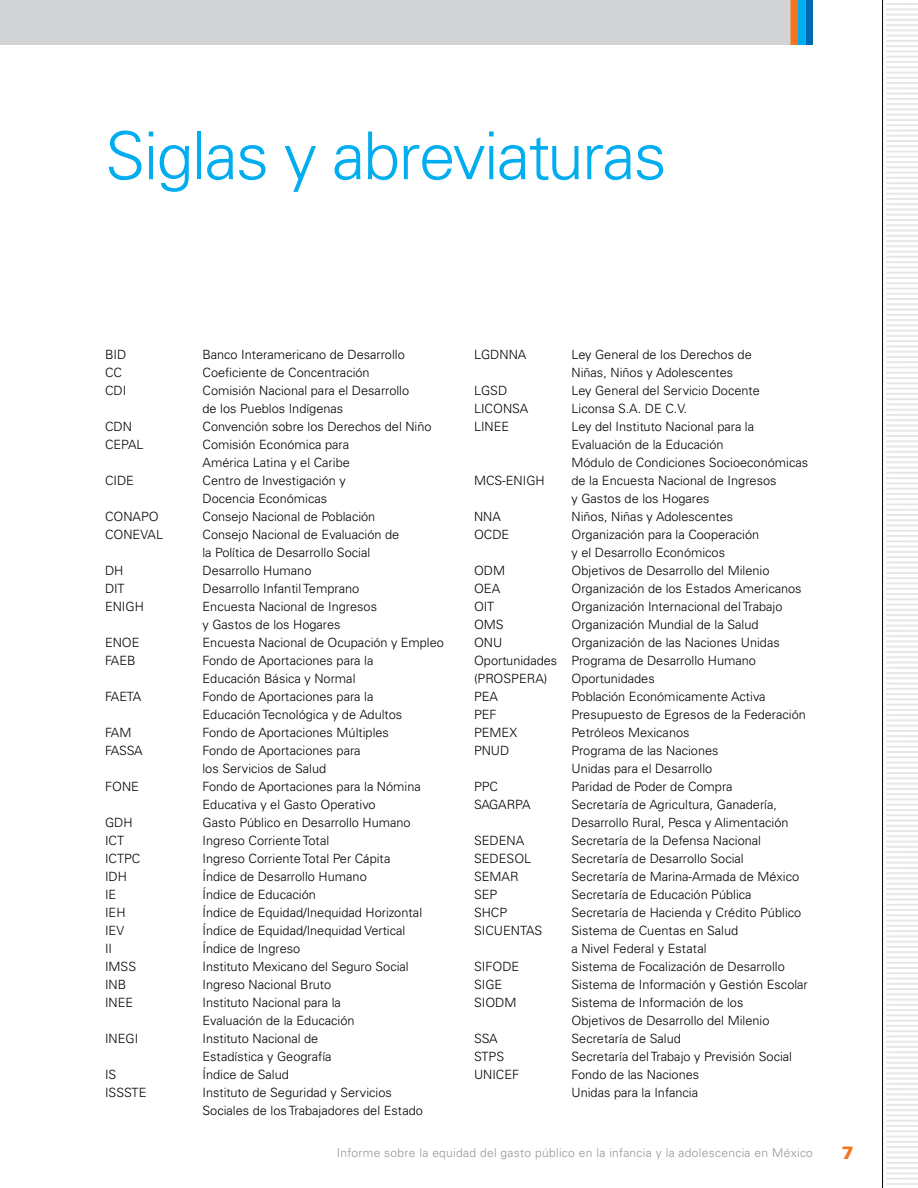
<style>
.page{position:relative;width:918px;height:1188px;background:#fff}
.page>*{position:absolute;margin:0;border:0;box-sizing:border-box;transform-origin:0 0}
.t1{font:300 66px "Univers LT";letter-spacing:-.025em;color:#00aeef}
.t2{font:900 18px "Univers LT";color:#f47421}
.t3{font:300 12.75px/18px "Univers LT";color:#000}
.t4{font:300 12.75px "Univers LT";color:#000}
.t5{font:300 12px "Univers LT";letter-spacing:.025em;color:#939598}
</style>
<div class="page">
<div style="left:0;top:0;width:790px;height:45px;background:#d1d3d4"></div>
<div style="left:798px;top:0;width:8px;height:45px;background:#00aeef"></div>
<div style="left:790px;top:0;width:8px;height:45px;background:#f47421"></div>
<div style="left:806px;top:0;width:7px;height:45px;background:#0067b1"></div>
<svg style="left:886px;top:3px;width:32px;height:1182px"></svg>
<hr style="left:882px;top:0;width:1px;height:1188px;background:#000">
<h1 class="t1" style="left:105px;top:116px;width:563px">Siglas y abreviaturas</h1>
<p class="t4" style="left:105px;top:347px;width:15px">BID</p>
<p class="t3" style="left:202px;top:346px;width:204px">Banco Interamericano de Desarrollo</p>
<p class="t4" style="left:105px;top:365px;width:9px">CC</p>
<p class="t3" style="left:202px;top:364px;width:169px">Coeficiente de Concentración</p>
<p class="t4" style="left:105px;top:383px;width:8px">CDI</p>
<p class="t3" style="left:202px;top:382px;width:208px">Comisión Nacional para el Desarrollo de los Pueblos Indígenas</p>
<p class="t4" style="left:105px;top:419px;width:10px">CDN</p>
<p class="t3" style="left:202px;top:418px;width:231px">Convención sobre los Derechos del Niño</p>
<p class="t4" style="left:105px;top:437px;width:9px">CEPA</p>
<p class="t4" style="left:137px;top:437px;width:9px">L</p>
<p class="t3" style="left:202px;top:436px;width:149px">Comisión Económica para<br>América Latina y el Caribe</p>
<p class="t4" style="left:105px;top:473px;width:8px">CIDE</p>
<p class="t3" style="left:202px;top:472px;width:145px">Centro de Investigación y<br>Docencia Económicas</p>
<p class="t4" style="left:105px;top:509px;width:10px">CONAPO</p>
<p class="t3" style="left:202px;top:508px;width:174px">Consejo Nacional de Población</p>
<p class="t4" style="left:105px;top:527px;width:10px">CONE</p>
<p class="t4" style="left:140px;top:527px;width:24px">VAL</p>
<p class="t3" style="left:202px;top:526px;width:198px">Consejo Nacional de Evaluación de la Política de Desarrollo Social</p>
<p class="t4" style="left:105px;top:563px;width:9px">DH</p>
<p class="t3" style="left:202px;top:562px;width:110px">Desarrollo Humano</p>
<p class="t4" style="left:105px;top:581px;width:21px">DI T</p>
<p class="t3" style="left:202px;top:580px;width:158px">Desarrollo Infantil Temprano</p>
<p class="t4" style="left:105px;top:599px;width:9px">ENIGH</p>
<p class="t3" style="left:202px;top:598px;width:176px">Encuesta Nacional de Ingresos y Gastos de los Hogares</p>
<p class="t4" style="left:105px;top:635px;width:10px">ENOE</p>
<p class="t3" style="left:202px;top:634px;width:243px">Encuesta Nacional de Ocupación y Empleo</p>
<p class="t4" style="left:105px;top:653px;width:32px">FAE B</p>
<p class="t3" style="left:202px;top:652px;width:172px">Fondo de Aportaciones para la<br>Educación Básica y Normal</p>
<p class="t4" style="left:105px;top:689px;width:38px">FAE TA</p>
<p class="t3" style="left:202px;top:688px;width:201px">Fondo de Aportaciones para la<br>Educación Tecnológica y de Adultos</p>
<p class="t4" style="left:105px;top:725px;width:28px">FA M</p>
<p class="t3" style="left:202px;top:724px;width:188px">Fondo de Aportaciones Múltiples</p>
<p class="t4" style="left:105px;top:743px;width:9px">FASSA</p>
<p class="t3" style="left:202px;top:742px;width:160px">Fondo de Aportaciones para los Servicios de Salud</p>
<p class="t4" style="left:105px;top:779px;width:9px">FONE</p>
<p class="t3" style="left:202px;top:778px;width:220px">Fondo de Aportaciones para la Nómina<br>Educativa y el Gasto Operativo</p>
<p class="t4" style="left:105px;top:815px;width:10px">GDH</p>
<p class="t3" style="left:202px;top:814px;width:210px">Gasto Público en Desarrollo Humano</p>
<p class="t4" style="left:105px;top:833px;width:21px">IC T</p>
<p class="t3" style="left:202px;top:832px;width:128px">Ingreso Corriente Total</p>
<p class="t4" style="left:105px;top:851px;width:28px">ICTPC</p>
<p class="t3" style="left:202px;top:850px;width:189px">Ingreso Corriente Total Per Cápita</p>
<p class="t4" style="left:105px;top:869px;width:8px">IDH</p>
<p class="t3" style="left:202px;top:868px;width:166px">Índice de Desarrollo Humano</p>
<p class="t4" style="left:105px;top:887px;width:6px">IE</p>
<p class="t3" style="left:202px;top:886px;width:115px">Índice de Educación</p>
<p class="t4" style="left:105px;top:905px;width:7px">IEH</p>
<p class="t3" style="left:202px;top:904px;width:221px">Índice de Equidad/Inequidad Horizontal</p>
<p class="t4" style="left:105px;top:923px;width:21px">IE V</p>
<p class="t3" style="left:202px;top:922px;width:204px">Índice de Equidad/Inequidad Vertical</p>
<p class="t4" style="left:105px;top:941px;width:4px">II</p>
<p class="t3" style="left:202px;top:940px;width:99px">Índice de Ingreso</p>
<p class="t4" style="left:105px;top:959px;width:24px">IMSS</p>
<p class="t3" style="left:202px;top:958px;width:208px">Instituto Mexicano del Seguro Social</p>
<p class="t4" style="left:105px;top:977px;width:23px">IN B</p>
<p class="t3" style="left:202px;top:976px;width:130px">Ingreso Nacional Bruto</p>
<p class="t4" style="left:105px;top:995px;width:8px">INEE</p>
<p class="t3" style="left:202px;top:994px;width:154px">Instituto Nacional para la<br>Evaluación de la Educación</p>
<p class="t4" style="left:105px;top:1031px;width:8px">INEGI</p>
<p class="t3" style="left:202px;top:1030px;width:131px">Instituto Nacional de<br>Estadística y Geografía</p>
<p class="t4" style="left:105px;top:1067px;width:6px">IS</p>
<p class="t3" style="left:202px;top:1066px;width:88px">Índice de Salud</p>
<p class="t4" style="left:105px;top:1085px;width:8px">ISSS</p>
<p class="t4" style="left:132px;top:1085px;width:14px">TE</p>
<p class="t3" style="left:202px;top:1084px;width:222px">Instituto de Seguridad y Servicios<br>Sociales de los Trabajadores del Estado</p>
<p class="t4" style="left:474px;top:347px;width:17px">LGDNNA</p>
<p class="t3" style="left:571px;top:346px;width:182px">Ley General de los Derechos de<br>Niñas, Niños y Adolescentes</p>
<p class="t4" style="left:474px;top:383px;width:17px">LGSD</p>
<p class="t3" style="left:571px;top:382px;width:190px">Ley General del Servicio Docente</p>
<p class="t4" style="left:474px;top:401px;width:16px">LICONSA</p>
<p class="t3" style="left:571px;top:400px;width:117px">Liconsa S.A. DE C.V.</p>
<p class="t4" style="left:474px;top:419px;width:15px">LINEE</p>
<p class="t3" style="left:571px;top:418px;width:184px">Ley del Instituto Nacional para la<br>Evaluación de la Educación</p>
<p class="t4" style="left:474px;top:473px;width:41px">MCS-ENIGH</p>
<p class="t3" style="left:571px;top:454px;width:238px">Módulo de Condiciones Socioeconómicas de la Encuesta Nacional de Ingresos<br>y Gastos de los Hogares</p>
<p class="t4" style="left:474px;top:509px;width:10px">NNA</p>
<p class="t3" style="left:571px;top:508px;width:163px">Niños, Niñas y Adolescentes</p>
<p class="t4" style="left:474px;top:527px;width:10px">OCDE</p>
<p class="t3" style="left:571px;top:526px;width:189px">Organización para la Cooperación y el Desarrollo Económicos</p>
<p class="t4" style="left:474px;top:563px;width:33px">OD M</p>
<p class="t3" style="left:571px;top:562px;width:199px">Objetivos de Desarrollo del Milenio</p>
<p class="t4" style="left:474px;top:581px;width:10px">OEA</p>
<p class="t3" style="left:571px;top:580px;width:232px">Organización de los Estados Americanos</p>
<p class="t4" style="left:474px;top:599px;width:22px">OI T</p>
<p class="t3" style="left:571px;top:598px;width:212px">Organización Internacional del Trabajo</p>
<p class="t4" style="left:474px;top:617px;width:30px">OMS</p>
<p class="t3" style="left:571px;top:616px;width:189px">Organización Mundial de la Salud</p>
<p class="t4" style="left:474px;top:635px;width:10px">ONU</p>
<p class="t3" style="left:571px;top:634px;width:210px">Organización de las Naciones Unidas</p>
<p class="t3" style="left:474px;top:652px;width:85px">Oportunidades (PROSPERA)</p>
<p class="t3" style="left:571px;top:652px;width:186px">Programa de Desarrollo Humano<br>Oportunidades</p>
<p class="t4" style="left:474px;top:689px;width:9px">PEA</p>
<p class="t3" style="left:571px;top:688px;width:196px">Población Económicamente Activa</p>
<p class="t4" style="left:474px;top:707px;width:8px">PEF</p>
<p class="t3" style="left:571px;top:706px;width:236px">Presupuesto de Egresos de la Federación</p>
<p class="t4" style="left:474px;top:725px;width:45px">PEMEX</p>
<p class="t3" style="left:571px;top:724px;width:120px">Petróleos Mexicanos</p>
<p class="t4" style="left:474px;top:743px;width:10px">PNUD</p>
<p class="t3" style="left:571px;top:742px;width:149px">Programa de las Naciones<br>Unidas para el Desarrollo</p>
<p class="t4" style="left:474px;top:779px;width:9px">PPC</p>
<p class="t3" style="left:571px;top:778px;width:163px">Paridad de Poder de Compra</p>
<p class="t4" style="left:474px;top:797px;width:9px">SAGA</p>
<p class="t4" style="left:507px;top:797px;width:17px">RPA</p>
<p class="t3" style="left:571px;top:796px;width:219px">Secretaría de Agricultura, Ganadería,<br>Desarrollo Rural, Pesca y Alimentación</p>
<p class="t4" style="left:474px;top:833px;width:10px">SEDENA</p>
<p class="t3" style="left:571px;top:832px;width:191px">Secretaría de la Defensa Nacional</p>
<p class="t4" style="left:474px;top:851px;width:10px">SEDESO</p>
<p class="t4" style="left:524px;top:851px;width:9px">L</p>
<p class="t3" style="left:571px;top:850px;width:174px">Secretaría de Desarrollo Social</p>
<p class="t4" style="left:474px;top:869px;width:46px">SE MAR</p>
<p class="t3" style="left:571px;top:868px;width:229px">Secretaría de Marina-Armada de México</p>
<p class="t4" style="left:474px;top:887px;width:9px">SEP</p>
<p class="t3" style="left:571px;top:886px;width:182px">Secretaría de Educación Pública</p>
<p class="t4" style="left:474px;top:905px;width:10px">SHCP</p>
<p class="t3" style="left:571px;top:904px;width:231px">Secretaría de Hacienda y Crédito Público</p>
<p class="t4" style="left:474px;top:923px;width:9px">SICUEN</p>
<p class="t4" style="left:520px;top:923px;width:15px">TAS</p>
<p class="t3" style="left:571px;top:922px;width:168px">Sistema de Cuentas en Salud a Nivel Federal y Estatal</p>
<p class="t4" style="left:474px;top:959px;width:9px">SIFODE</p>
<p class="t3" style="left:571px;top:958px;width:215px">Sistema de Focalización de Desarrollo</p>
<p class="t4" style="left:474px;top:977px;width:8px">SIGE</p>
<p class="t3" style="left:571px;top:976px;width:238px">Sistema de Información y Gestión Escolar</p>
<p class="t4" style="left:474px;top:995px;width:9px">SIOD</p>
<p class="t4" style="left:504px;top:995px;width:14px">M</p>
<p class="t3" style="left:571px;top:994px;width:199px">Sistema de Información de los<br>Objetivos de Desarrollo del Milenio</p>
<p class="t4" style="left:474px;top:1031px;width:9px">SSA</p>
<p class="t3" style="left:571px;top:1030px;width:111px">Secretaría de Salud</p>
<p class="t4" style="left:474px;top:1049px;width:23px">STPS</p>
<p class="t3" style="left:571px;top:1048px;width:222px">Secretaría del Trabajo y Previsión Social</p>
<p class="t4" style="left:474px;top:1067px;width:9px">UNICEF</p>
<p class="t3" style="left:571px;top:1066px;width:129px">Fondo de las Naciones<br>Unidas para la Infancia</p>
<p class="t5" style="left:337px;top:1145px;width:478px">Informe sobre la equidad del gasto público en la infancia y la adolescencia en México</p>
<h2 class="t2" style="left:842px;top:1141px;width:14px">7</h2>
</div>
